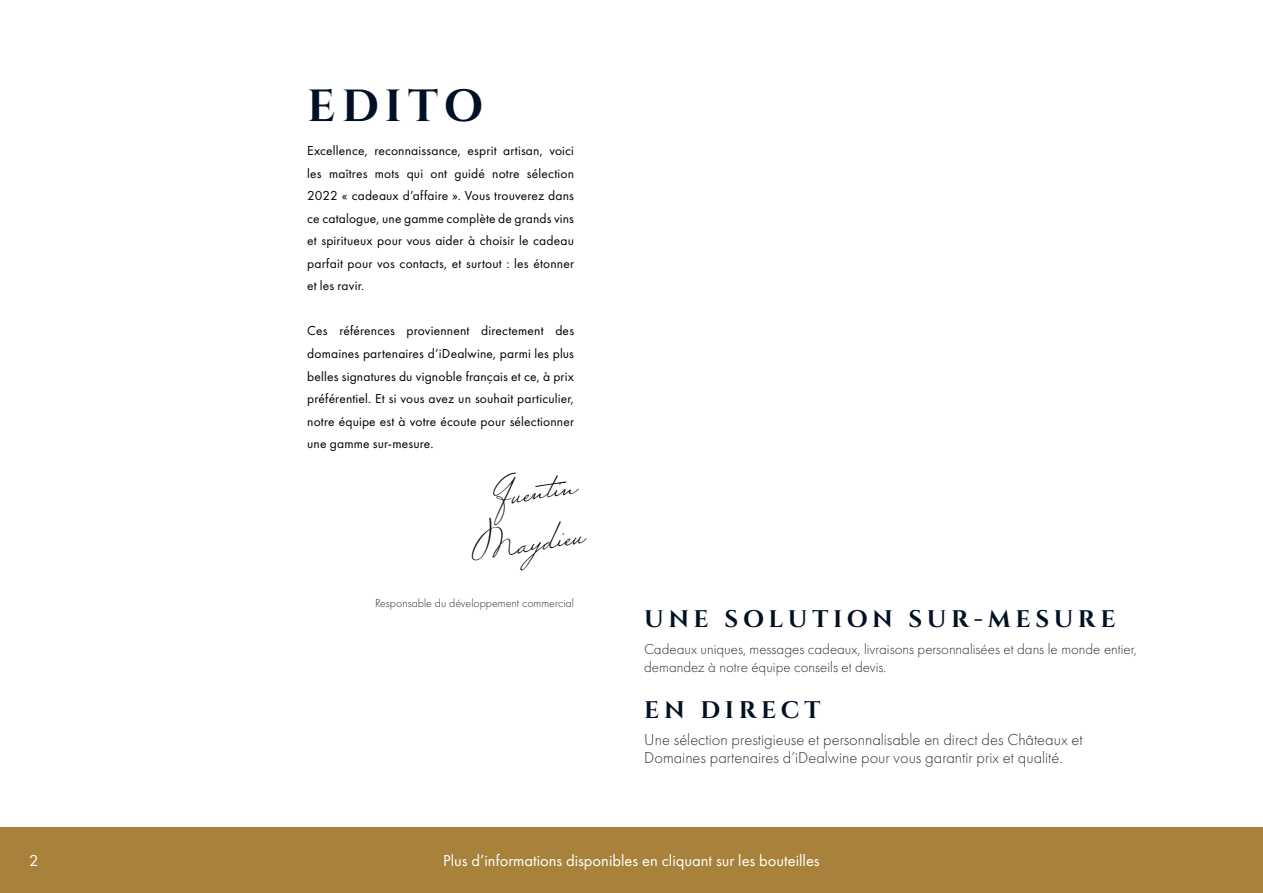
<style>
.page{position:relative;width:1263px;height:893px;background:#fff}
.page>*{position:absolute;margin:0;border:0;box-sizing:border-box;transform-origin:0 0}
.t1{font:700 45px "Cinzel";letter-spacing:.135em;color:#011024}
.t2{font:42px/50.4px "Mr Sheffield Pro";color:#000;text-align:right}
.t3{font:700 24px "Cinzel";letter-spacing:.19em;color:#011024}
.t4{font:300 16.5px/18px "Futura PT";color:#2f2f39}
.t5{font:16.5px "Futura PT";color:#fff}
.t6{font:300 15px/18px "Futura PT";color:#2f2f39}
.t7{font:13.5px/22.5px "Futura PT";letter-spacing:.01em;color:#000;text-align:justify}
.t8{font:300 12px "Futura PT";color:#2f2f39}
</style>
<div class="page">
<div style="left:0;top:827px;width:1263px;height:66px;background:#a8823b"></div>
<h1 class="t1" style="left:307px;top:79px;width:178px">EDITO</h1>
<p class="t7" style="left:307px;top:140px;width:268px">Excellence, reconnaissance, esprit artisan, voici les maîtres mots qui ont guidé notre sélection 2022 « cadeaux d’affaire ». Vous trouverez dans ce catalogue, une gamme complète de grands vins et spiritueux pour vous aider à choisir le cadeau parfait pour vos contacts, et surtout : les étonner et les ravir.</p>
<p class="t7" style="left:307px;top:320px;width:268px">Ces références proviennent directement des domaines partenaires d’iDealwine, parmi les plus belles signatures du vignoble français et ce, à prix préférentiel. Et si vous avez un souhait particulier, notre équipe est à votre écoute pour sélectionner une gamme sur-mesure.</p>
<h2 class="t2" style="left:460px;top:471px;width:116px;rotate:-9deg">Quentin<br>Maydieu</h2>
<p class="t8" style="left:375px;top:596px;width:200px">Responsable du développement commercial</p>
<h3 class="t3" style="left:644px;top:605px;width:473px">UNE SOLUTION SUR-MESURE</h3>
<p class="t6" style="left:644px;top:641px;width:494px">Cadeaux uniques, messages cadeaux, livraisons personnalisées et dans le monde entier, demandez à notre équipe conseils et devis.</p>
<h3 class="t3" style="left:644px;top:696px;width:178px">EN DIRECT</h3>
<p class="t4" style="left:644px;top:731px;width:440px">Une sélection prestigieuse et personnalisable en direct des Châteaux et<br>Domaines partenaires d’iDealwine pour vous garantir prix et qualité.</p>
<p class="t5" style="left:29px;top:850px;width:11px">2</p>
<p class="t5" style="left:443px;top:851px;width:378px">Plus d’informations disponibles en cliquant sur les bouteilles</p>
</div>
